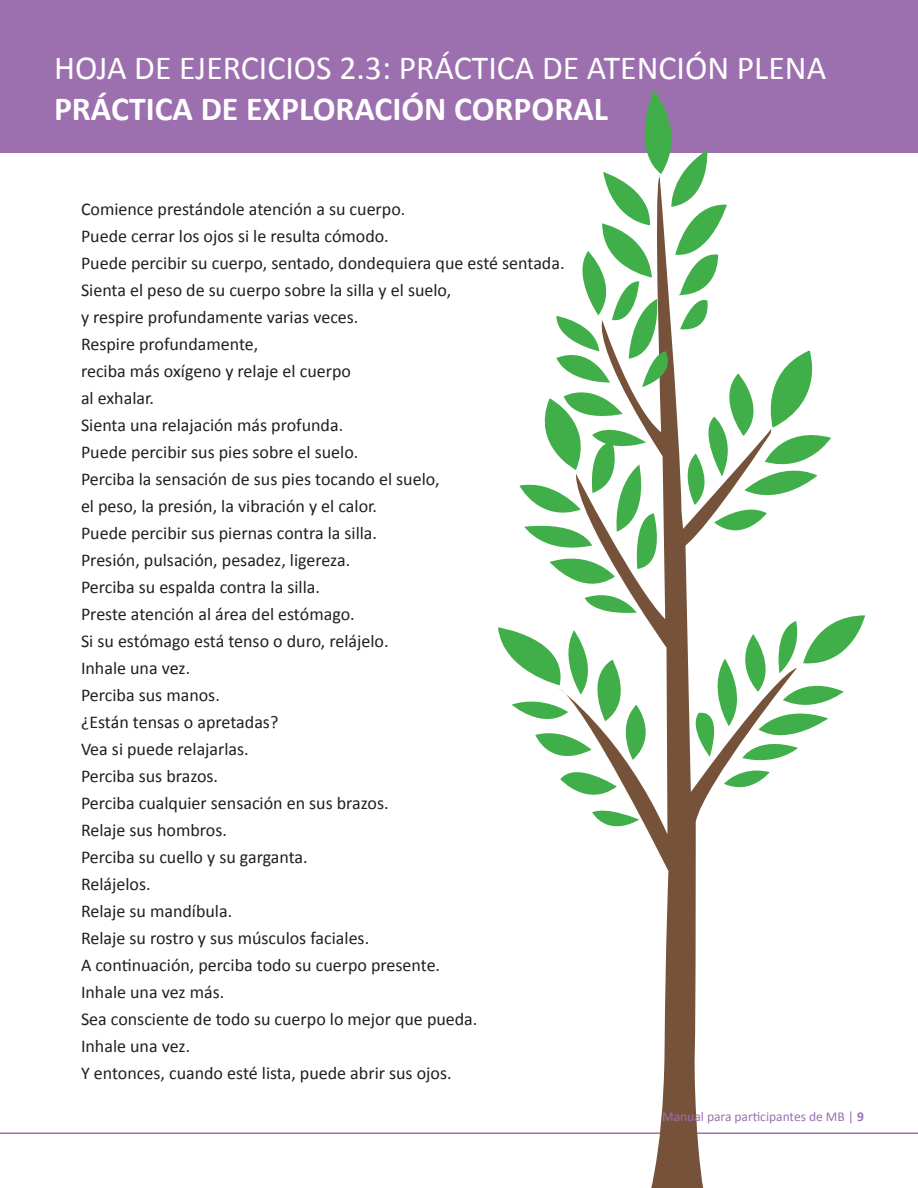
<style>
.page{position:relative;width:918px;height:1188px;background:#fff}
.page>*{position:absolute;margin:0;border:0;box-sizing:border-box;transform-origin:0 0}
.t1{font:33.75px "Calibri";color:#fff}
.t2{font:700 33.75px "Calibri";color:#fff}
.t3{font:18px "Calibri";color:#231f20}
.t4{font:13.5px "Calibri";color:#9c6faf}
.s1{font-weight:700}
</style>
<div class="page">
<div style="left:0;top:0;width:918px;height:153px;background:#9c6faf"></div>
<hr style="left:0;top:1133px;width:918px;height:1px;background:#9c6faf">
<svg style="left:558px;top:838px;width:239px;height:350px"></svg>
<svg style="left:498px;top:90px;width:367px;height:748px"></svg>
<p class="t1" style="left:54px;top:47px;width:774px">HOJA DE EJERCICIOS 2.3: PRÁCTICA DE ATENCIÓN PLENA</p>
<p class="t2" style="left:54px;top:87px;width:556px">PRÁCTICA DE EXPLORACIÓN CORPORAL</p>
<p class="t3" style="left:81px;top:198px;width:326px">Comience prestándole atención a su cuerpo.</p>
<p class="t3" style="left:81px;top:225px;width:309px">Puede cerrar los ojos si le resulta cómodo.</p>
<p class="t3" style="left:81px;top:252px;width:485px">Puede percibir su cuerpo, sentado, dondequiera que esté sentada.</p>
<p class="t3" style="left:81px;top:279px;width:372px">Sienta el peso de su cuerpo sobre la silla y el suelo,</p>
<p class="t3" style="left:81px;top:306px;width:279px">y respire profundamente varias veces.</p>
<p class="t3" style="left:81px;top:333px;width:179px">Respire profundamente,</p>
<p class="t3" style="left:81px;top:360px;width:272px">reciba más oxígeno y relaje el cuerpo</p>
<p class="t3" style="left:81px;top:387px;width:75px">al exhalar.</p>
<p class="t3" style="left:81px;top:414px;width:264px">Sienta una relajación más profunda.</p>
<p class="t3" style="left:81px;top:441px;width:279px">Puede percibir sus pies sobre el suelo.</p>
<p class="t3" style="left:81px;top:468px;width:360px">Perciba la sensación de sus pies tocando el suelo,</p>
<p class="t3" style="left:81px;top:495px;width:298px">el peso, la presión, la vibración y el calor.</p>
<p class="t3" style="left:81px;top:522px;width:298px">Puede percibir sus piernas contra la silla.</p>
<p class="t3" style="left:81px;top:549px;width:271px">Presión, pulsación, pesadez, ligereza.</p>
<p class="t3" style="left:81px;top:576px;width:240px">Perciba su espalda contra la silla.</p>
<p class="t3" style="left:81px;top:603px;width:275px">Preste atención al área del estómago.</p>
<p class="t3" style="left:81px;top:630px;width:309px">Si su estómago está tenso o duro, relájelo.</p>
<p class="t3" style="left:81px;top:657px;width:111px">Inhale una vez.</p>
<p class="t3" style="left:81px;top:684px;width:140px">Perciba sus manos.</p>
<p class="t3" style="left:81px;top:711px;width:199px">¿Están tensas o apretadas?</p>
<p class="t3" style="left:81px;top:738px;width:169px">Vea si puede relajarlas.</p>
<p class="t3" style="left:81px;top:765px;width:139px">Perciba sus brazos.</p>
<p class="t3" style="left:81px;top:792px;width:309px">Perciba cualquier sensación en sus brazos.</p>
<p class="t3" style="left:81px;top:819px;width:147px">Relaje sus hombros.</p>
<p class="t3" style="left:81px;top:846px;width:228px">Perciba su cuello y su garganta.</p>
<p class="t3" style="left:81px;top:873px;width:71px">Relájelos.</p>
<p class="t3" style="left:81px;top:900px;width:153px">Relaje su mandíbula.</p>
<p class="t3" style="left:81px;top:927px;width:290px">Relaje su rostro y sus músculos faciales.</p>
<p class="t3" style="left:81px;top:954px;width:361px">A continuación, perciba todo su cuerpo presente.</p>
<p class="t3" style="left:81px;top:981px;width:145px">Inhale una vez más.</p>
<p class="t3" style="left:81px;top:1008px;width:398px">Sea consciente de todo su cuerpo lo mejor que pueda.</p>
<p class="t3" style="left:81px;top:1035px;width:111px">Inhale una vez.</p>
<p class="t3" style="left:81px;top:1062px;width:372px">Y entonces, cuando esté lista, puede abrir sus ojos.</p>
<p class="t4" style="left:662px;top:1108px;width:203px">Manual para participantes de MB | <span class="s1">9</span></p>
</div>
